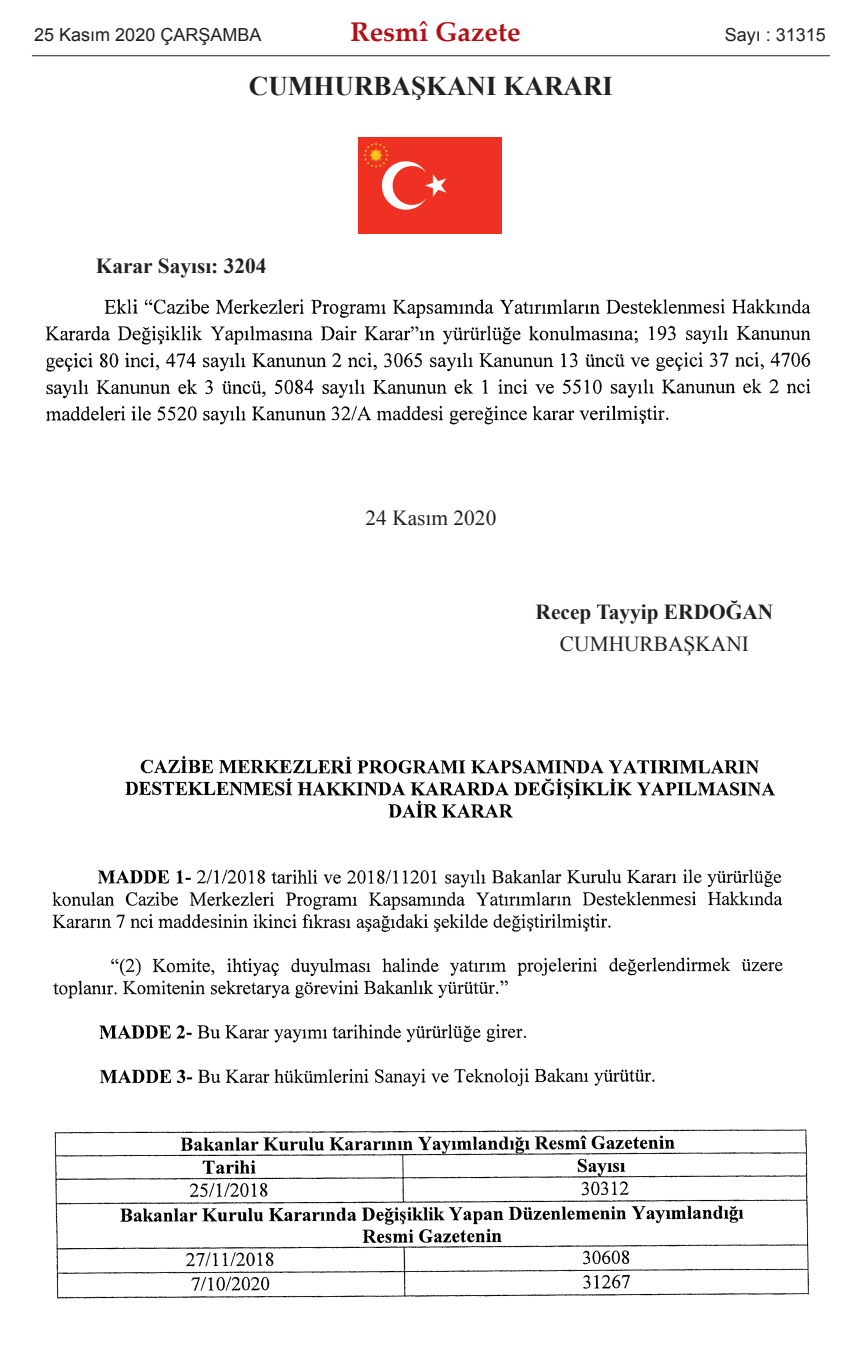
<style>
.page{position:relative;width:862px;height:1365px;background:#fff}
.page>*{position:absolute;margin:0;border:0;box-sizing:border-box;transform-origin:0 0}
.t1{font:700 27px "Times New Roman";color:#231f20}
.t2{font:700 27px "Palatino Linotype";color:#b40e16}
.t3{font:700 21.38px "Times New Roman";color:#231f20}
.t4{font:21.38px "Times New Roman";color:#231f20}
.t5{font:18px "Arial";color:#231f20}
</style>
<div class="page">
<img style="left:358px;top:138px;width:143px;height:95px">
<img style="left:45px;top:298px;width:766px;height:127px">
<img style="left:52px;top:756px;width:758px;height:543px">
<hr style="left:32px;top:55px;width:797px;height:1px;background:#231f20">
<p class="t5" style="left:34px;top:25px;width:229px">25 Kasım 2020 ÇARŞAMBA</p>
<p class="t2" style="left:350px;top:21px;width:171px">Resmî Gazete</p>
<p class="t5" style="left:724px;top:25px;width:103px">Sayı : 31315</p>
<p class="t1" style="left:249px;top:71px;width:365px">CUMHURBAŞKANI KARARI</p>
<p class="t3" style="left:96px;top:254px;width:172px">Karar Sayısı: 3204</p>
<p class="t4" style="left:365px;top:506px;width:132px">24 Kasım 2020</p>
<p class="t3" style="left:535px;top:600px;width:239px">Recep Tayyip ERDOĞAN</p>
<p class="t4" style="left:559px;top:632px;width:190px">CUMHURBAŞKANI</p>
</div>
